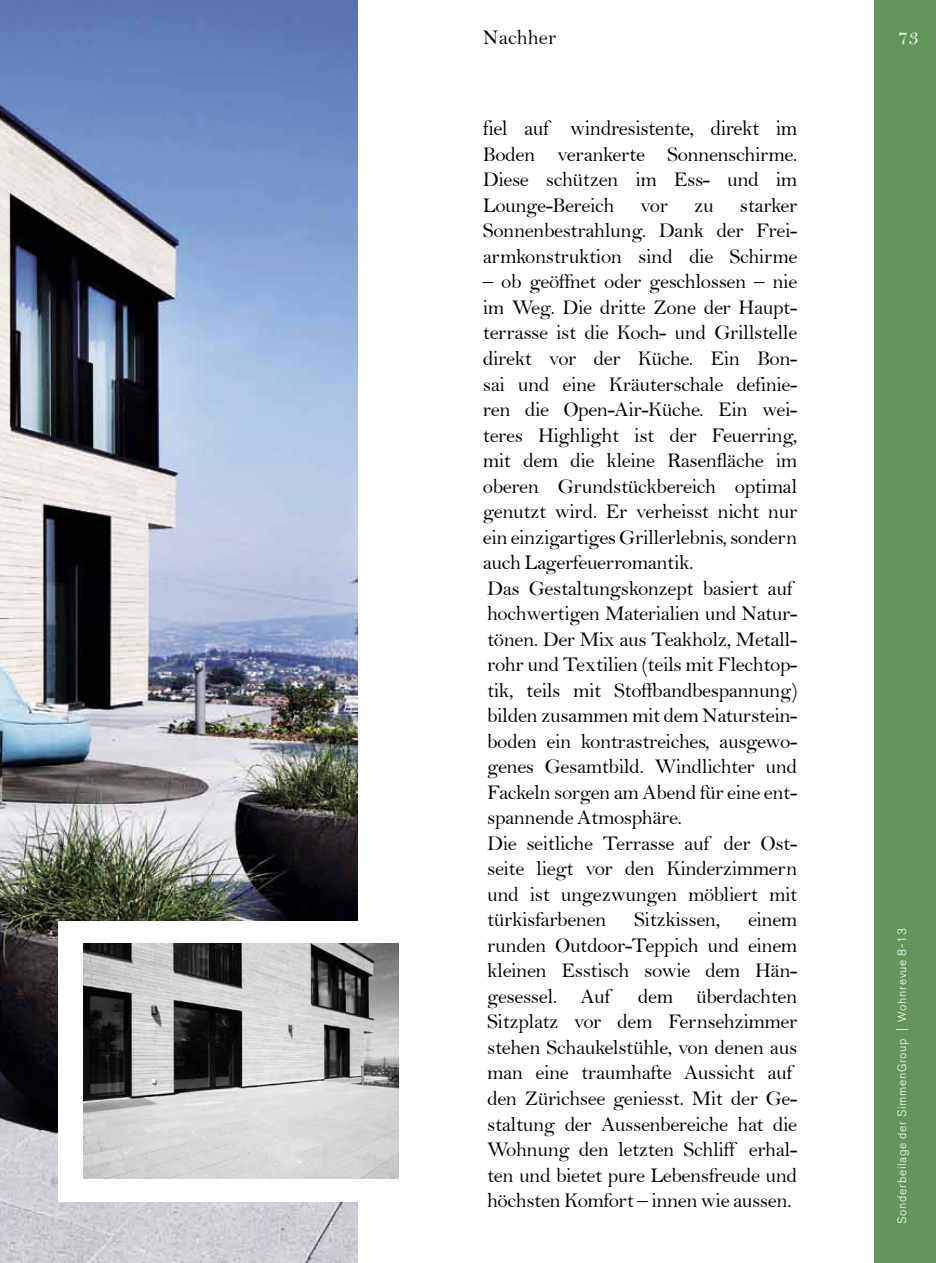
<style>
.page{position:relative;width:936px;height:1263px;background:#fff}
.page>*{position:absolute;margin:0;border:0;box-sizing:border-box;transform-origin:0 0}
.t1{font:21.9px "Bell";letter-spacing:-.02em;color:#000;scale:.96 1}
.t2{font:21px/25.5px "Bell";letter-spacing:-.02em;color:#000;text-align:justify}
.t3{font:21px "Bell";letter-spacing:.005em;color:#000}
.t4{font:21px "Bell";color:#fff}
.t5{font:300 12px "Akzidenz Grotesk BE";letter-spacing:.06em;color:#fff}
</style>
<div class="page">
<div style="left:873px;top:0;width:62px;height:1263px;background:#63945a"></div>
<img style="left:0;top:0;width:357px;height:1263px">
<div style="left:58px;top:921px;width:365px;height:280px;background:#fff"></div>
<img style="left:84px;top:943px;width:314px;height:236px">
<p class="t3" style="left:483px;top:25px;width:75px">Nachher</p>
<p class="t4" style="left:897px;top:25px;width:23px">73</p>
<p class="t1" style="left:483px;top:115px;width:329px">fiel auf windresistente, direkt im</p>
<p class="t2" style="left:483px;top:141px;width:316px">Boden verankerte Sonnenschirme.<br>Diese schützen im Ess- und im Lounge-Bereich vor zu starker Sonnenbestrahlung. Dank der Frei&shy;armkonstruktion sind die Schirme</p>
<p class="t2" style="left:483px;top:269px;width:316px;text-align:left">– ob geöffnet oder geschlossen – nie im Weg. Die dritte Zone der Haupt&shy;terrasse ist die Koch- und Grillstelle direkt vor der Küche. Ein Bon&shy;sai und eine Kräuterschale definie&shy;ren die Open-Air-Küche. Ein wei&shy;teres Highlight ist der Feuerring, mit dem die kleine Rasenfläche im oberen Grundstückbereich optimal genutzt wird. Er verheisst nicht nur ein einzigartiges Grillerlebnis, sondern auch Lagerfeuerromantik.<br>Das Gestaltungskonzept basiert auf hochwertigen Materialien und Natur&shy;tönen. Der Mix aus Teakholz, Metall&shy;rohr und Textilien (teils mit Flechtop&shy;tik, teils mit Stoffbandbespannung) bilden zusammen mit dem Naturstein&shy;boden ein kontrastreiches, ausgewo&shy;genes Gesamtbild. Windlichter und Fackeln sorgen am Abend für eine ent&shy;spannende Atmosphäre.<br>Die seitliche Terrasse auf der Ost&shy;seite liegt vor den Kinderzimmern und ist ungezwungen möbliert mit türkisfarbenen</p>
<p class="t2" style="left:634px;top:907px;width:88px">Sitzkissen,</p>
<p class="t2" style="left:487px;top:907px;width:312px;text-indent:261px">einem runden Outdoor-Teppich und einem kleinen Esstisch sowie dem Hän&shy;gesessel. Auf</p>
<p class="t2" style="left:487px;top:983px;width:312px;text-align:left;text-indent:151px">dem überdachten Sitzplatz vor dem Fernsehzimmer stehen Schaukelstühle, von denen aus man eine traumhafte Aussicht auf den Zürichsee geniesst. Mit der Ge&shy;staltung der Aussenbereiche hat die Wohnung den letzten Schliff erhal&shy;ten und bietet pure Lebensfreude und höchsten Komfort – innen wie aussen.</p>
<p class="t5" style="left:895px;top:1224px;width:297px;rotate:-90deg">Sonderbeilage der SimmenGroup | Wohnrevue 8-13</p>
</div>
